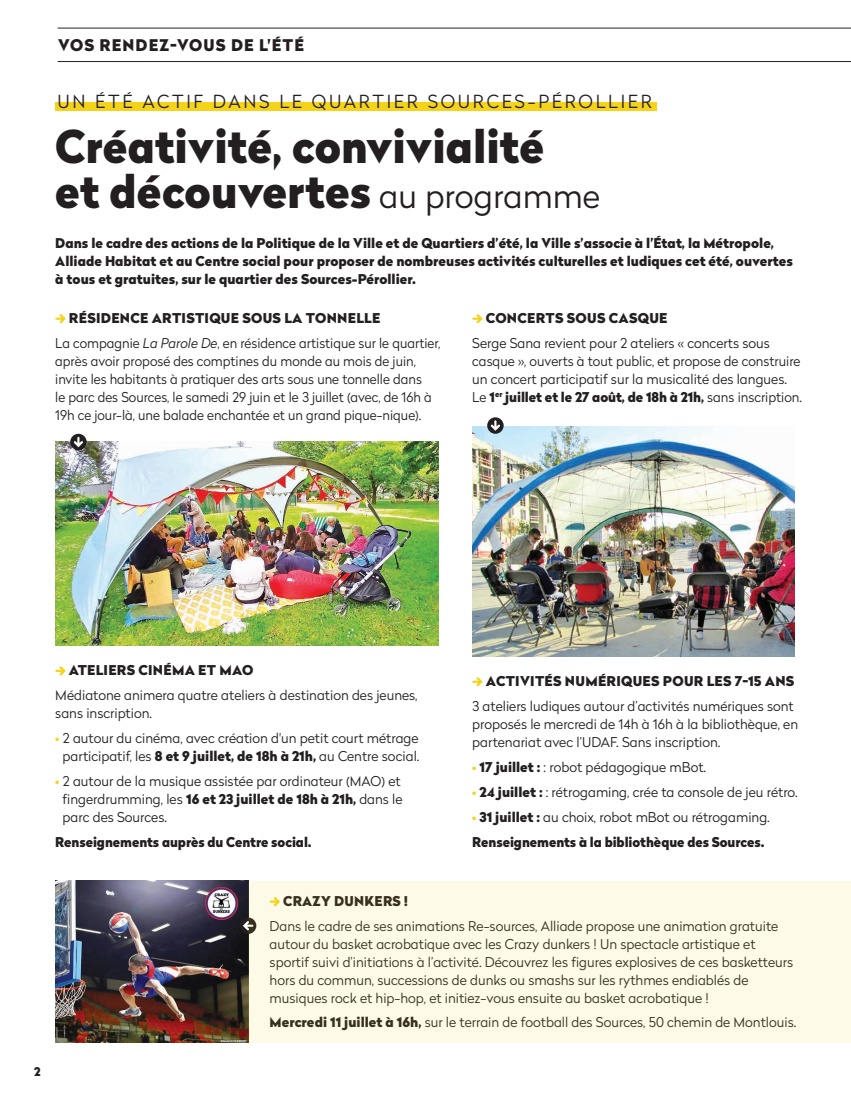
<style>
.page{position:relative;width:851px;height:1106px;background:#fff}
.page>*{position:absolute;margin:0;border:0;box-sizing:border-box;transform-origin:0 0}
.t1{font:900 45px/45px "Radikal";color:#231f20}
.t2{font:300 18px "Radikal";letter-spacing:.15em;color:#231f20}
.t3{font:900 16.05px "Radikal";letter-spacing:.07em;color:#231f20}
.t4{font:300 13.5px/18px "Radikal";color:#231f20}
.t5{font:900 13.5px/18px "Radikal";color:#231f20}
.t6{font:900 13.5px "Radikal";letter-spacing:.02em;color:#231f20}
.t7{font:900 12px "Radikal";color:#231f20}
.s1{font-weight:300;font-size:33px}
.s2{font-weight:900}
.s3{font-style:italic}
.s4{font-weight:900;font-size:14.25px;color:#f4d318}
.s5{font-size:14.25px;color:#f4d318}
.s6{font-weight:300}
</style>
<div class="page">
<hr style="left:58px;top:61px;width:792px;height:1px;background:#231f20">
<hr style="left:58px;top:28px;width:792px;height:1px;background:#231f20">
<img style="left:55px;top:880px;width:193px;height:162px">
<div style="left:55px;top:102px;width:601px;height:9px;background:#f4d318"></div>
<svg style="left:55px;top:314px;width:11px;height:9px"></svg>
<svg style="left:55px;top:666px;width:11px;height:9px"></svg>
<svg style="left:472px;top:314px;width:10px;height:9px"></svg>
<svg style="left:472px;top:677px;width:10px;height:9px"></svg>
<img style="left:55px;top:441px;width:383px;height:205px">
<img style="left:472px;top:426px;width:322px;height:230px">
<div style="left:70px;top:434px;width:17px;height:16px;background:#231f20;border-radius:50%"></div>
<svg style="left:74px;top:437px;width:9px;height:10px"></svg>
<svg style="left:487px;top:417px;width:16px;height:17px"></svg>
<svg style="left:490px;top:420px;width:10px;height:11px"></svg>
<div style="left:240px;top:917px;width:16px;height:17px;background:#231f20;border-radius:50%"></div>
<svg style="left:243px;top:921px;width:5px;height:9px"></svg>
<div style="left:248px;top:880px;width:602px;height:162px;background:#fdfae8"></div>
<p class="t3" style="left:58px;top:33px;width:248px">VOS RENDEZ-VOUS DE L'ÉTÉ</p>
<h2 class="t2" style="left:57px;top:89px;width:596px">UN ÉTÉ ACTIF DANS LE QUARTIER SOURCES-PÉROLLIER</h2>
<h1 class="t1" style="left:55px;top:124px;width:546px">Créativité, convivialité<br>et découvertes <span class="s1">au programme</span></h1>
<p class="t5" style="left:55px;top:234px;width:739px">Dans le cadre des actions de la Politique de la Ville et de Quartiers d’été, la Ville s’associe à l’État, la Métropole,<br>Alliade Habitat et au Centre social pour proposer de nombreuses activités culturelles et ludiques cet été, ouvertes à tous et gratuites, sur le quartier des Sources-Pérollier.</p>
<p class="t4" style="left:55px;top:306px;width:386px;line-height:24.5px;text-indent:14px"><span class="s2">RÉSIDENCE ARTISTIQUE SOUS LA TONNELLE<br></span>La compagnie <span class="s3">La Parole De</span>, en résidence artistique sur le quartier,</p>
<p class="t4" style="left:55px;top:351px;width:378px">après avoir proposé des comptines du monde au mois de juin, invite les habitants à pratiquer des arts sous une tonnelle dans le parc des Sources, le samedi 29 juin et le 3 juillet (avec, de 16h à 19h ce jour-là, une balade enchantée et un grand pique-nique).</p>
<p class="t6" style="left:486px;top:308px;width:183px">CONCERTS SOUS CASQUE</p>
<p class="t4" style="left:472px;top:333px;width:331px">Serge Sana revient pour 2 ateliers « concerts sous casque », ouverts à tout public, et propose de construire un concert participatif sur la musicalité des langues.<br>Le <span class="s2">1</span><sup>er</sup> <span class="s2">juillet et le 27 août, de 18h à 21h,</span> sans inscription.</p>
<p class="t6" style="left:69px;top:660px;width:186px">ATELIERS CINÉMA ET MAO</p>
<p class="t4" style="left:55px;top:685px;width:364px">Médiatone animera quatre ateliers à destination des jeunes, sans inscription.</p>
<p class="t4" style="left:55px;top:728px;width:365px;text-align:center"><span class="s4">•</span> 2 autour du cinéma, avec création d'un petit court métrage participatif, les <span class="s2">8 et 9 juillet, de 18h à 21h,</span> au Centre social.</p>
<p class="t4" style="left:63px;top:772px;width:341px;text-indent:-7px"><span class="s4">•</span> 2 autour de la musique assistée par ordinateur (MAO) et fingerdrumming, les <span class="s2">16 et 23 juillet de 18h à 21h,</span> dans le parc des Sources.</p>
<p class="t5" style="left:55px;top:832px;width:258px">Renseignements auprès du Centre social.</p>
<p class="t6" style="left:486px;top:671px;width:310px">ACTIVITÉS NUMÉRIQUES POUR LES 7-15 ANS</p>
<p class="t4" style="left:472px;top:696px;width:327px">3 ateliers ludiques autour d’activités numériques sont proposés le mercredi de 14h à 16h à la bibliothèque, en partenariat avec l’UDAF. Sans inscription.</p>
<p class="t4" style="left:472px;top:757px;width:235px"><span class="s4">•</span> <span class="s2">17 juillet :</span> : robot pédagogique mBot.</p>
<p class="t4" style="left:472px;top:782px;width:327px"><span class="s4">•</span> <span class="s2">24 juillet :</span> : rétrogaming, crée ta console de jeu rétro.</p>
<p class="t5" style="left:472px;top:804px;width:299px;line-height:24.5px"><span class="s5">•</span> 31 juillet : <span class="s6">au choix, robot mBot ou rétrogaming.<br></span>Renseignements à la bibliothèque des Sources.</p>
<p class="t7" style="left:34px;top:1062px;width:8px">2</p>
<p class="t6" style="left:283px;top:891px;width:126px">CRAZY DUNKERS !</p>
<p class="t4" style="left:269px;top:916px;width:525px">Dans le cadre de ses animations Re-sources, Alliade propose une animation gratuite autour du basket acrobatique avec les Crazy dunkers ! Un spectacle artistique et sportif suivi d’initiations à l’activité. Découvrez les figures explosives de ces basketteurs hors du commun, successions de dunks ou smashs sur les rythmes endiablés de musiques rock et hip-hop, et initiez-vous ensuite au basket acrobatique !</p>
<p class="t4" style="left:269px;top:1012px;width:528px"><span class="s2">Mercredi 11 juillet à 16h,</span> sur le terrain de football des Sources, 50 chemin de Montlouis.</p>
</div>
